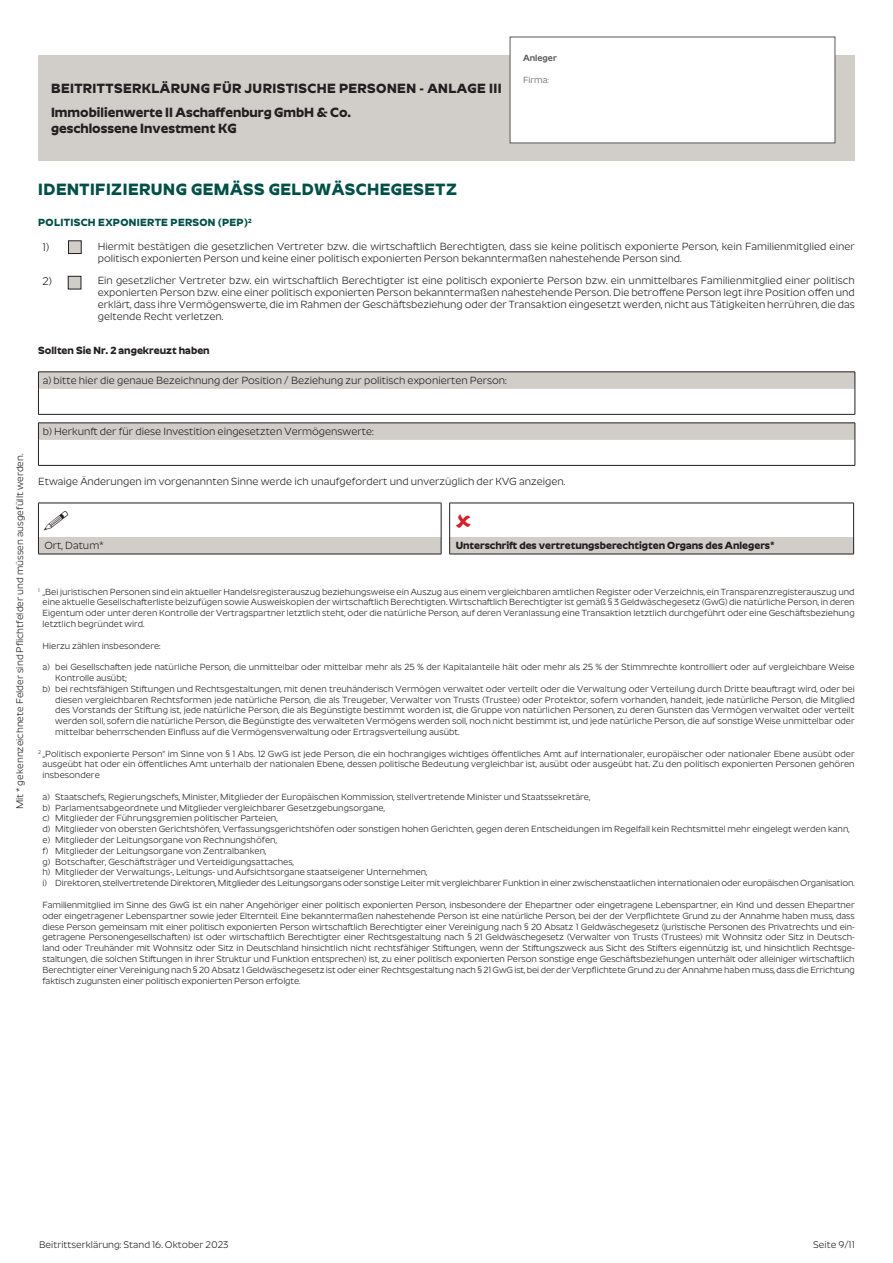
<style>
.page{position:relative;width:893px;height:1263px;background:#fff}
.page>*{position:absolute;margin:0;border:0;box-sizing:border-box;transform-origin:0 0}
.t1{font:700 16.5px "Roundo";letter-spacing:.03em;color:#005047}
.t2{font:700 13.5px/16.5px "Roundo";color:#231f20}
.t3{font:700 13.5px "Roundo";letter-spacing:.03em;color:#231f20}
.t4{font:11.25px "Roundo";color:#231f20}
.t5{font:10.5px/12px "Roundo";color:#231f20}
.t6{font:700 10.5px "Roundo";color:#231f20}
.t7{font:700 10.5px "Roundo";letter-spacing:.03em;color:#005047}
.t8{font:9.75px "Roundo";color:#231f20}
.t9{font:9px/10.8px "Roundo";color:#231f20;text-align:justify}
.t10{font:600 9px "Roundo";color:#57585a}
.t11{font:9px "Roundo";color:#57585a}
</style>
<div class="page">
<div style="left:38px;top:55px;width:817px;height:106px;background:#d1cdc9"></div>
<div style="left:68px;top:276px;width:13px;height:13px;background:#d1cdc9"></div>
<div style="left:68px;top:276px;width:13px;height:13px;border:1px solid #231f20"></div>
<svg style="left:38px;top:373px;width:817px;height:67px;fill:#d7d4d0"></svg>
<svg style="left:38px;top:373px;width:1px;height:41px"></svg>
<svg style="left:855px;top:372px;width:1px;height:42px"></svg>
<hr style="left:38px;top:414px;width:817px;height:1px;background:#231f20">
<svg style="left:38px;top:424px;width:1px;height:41px"></svg>
<svg style="left:855px;top:423px;width:1px;height:42px"></svg>
<hr style="left:38px;top:465px;width:817px;height:1px;background:#231f20">
<hr style="left:38px;top:372px;width:817px;height:1px;background:#231f20">
<hr style="left:38px;top:423px;width:817px;height:1px;background:#231f20">
<hr style="left:38px;top:503px;width:403px;height:1px;background:#231f20">
<hr style="left:38px;top:503px;width:1px;height:34px;background:#231f20">
<hr style="left:441px;top:503px;width:1px;height:34px;background:#231f20">
<hr style="left:449px;top:503px;width:405px;height:1px;background:#231f20">
<hr style="left:449px;top:503px;width:1px;height:34px;background:#231f20">
<hr style="left:853px;top:503px;width:1px;height:34px;background:#231f20">
<hr style="left:38px;top:554px;width:403px;height:1px;background:#231f20">
<svg style="left:38px;top:537px;width:816px;height:17px;background:#cbc7c3"></svg>
<hr style="left:449px;top:554px;width:405px;height:1px;background:#231f20">
<div style="left:68px;top:241px;width:13px;height:13px;background:#d1cdc9"></div>
<div style="left:68px;top:241px;width:13px;height:13px;border:1px solid #231f20"></div>
<div style="left:510px;top:37px;width:325px;height:106px;background:#fff"></div>
<p class="t3" style="left:51px;top:80px;width:452px">BEITRITTSERKLÄRUNG FÜR JURISTISCHE PERSONEN - ANLAGE III</p>
<p class="t2" style="left:51px;top:105px;width:302px">Immobilienwerte II Aschaffenburg GmbH &amp; Co. geschlossene Investment KG</p>
<p class="t10" style="left:523px;top:53px;width:35px">Anleger</p>
<p class="t11" style="left:523px;top:75px;width:27px">Firma:</p>
<p class="t1" style="left:38px;top:180px;width:420px">IDENTIFIZIERUNG GEMÄSS GELDWÄSCHEGESETZ</p>
<p class="t7" style="left:38px;top:217px;width:215px">POLITISCH EXPONIERTE PERSON (PEP)<sup>2</sup></p>
<p class="t4" style="left:43px;top:240px;width:8px">1)</p>
<p class="t5" style="left:98px;top:241px;width:758px">Hiermit bestätigen die gesetzlichen Vertreter bzw. die wirtschaftlich Berechtigten, dass sie keine politisch exponierte Person, kein Familienmitglied einer politisch exponierten Person und keine einer politisch exponierten Person bekanntermaßen nahestehende Person sind.</p>
<p class="t4" style="left:43px;top:274px;width:11px">2)</p>
<p class="t5" style="left:98px;top:275px;width:758px;text-align:justify">Ein gesetzlicher Vertreter bzw. ein wirtschaftlich Berechtigter ist eine politisch exponierte Person bzw. ein unmittelbares Familienmitglied einer politisch exponierten Person bzw. eine einer politisch exponierten Person bekanntermaßen nahestehende Person. Die betroffene Person legt ihre Position offen und erklärt, dass ihre Vermögenswerte, die im Rahmen der Geschäftsbeziehung oder der Transaktion eingesetzt werden, nicht aus Tätigkeiten herrühren, die das geltende Recht verletzen.</p>
<p class="t6" style="left:38px;top:344px;width:173px">Sollten Sie Nr. 2 angekreuzt haben</p>
<p class="t5" style="left:43px;top:375px;width:466px">a) bitte hier die genaue Bezeichnung der Position / Beziehung zur politisch exponierten Person:</p>
<p class="t8" style="left:14px;top:809px;width:357px;rotate:-90deg">Mit * gekennzeichnete Felder sind Pflichtfelder und müssen ausgefüllt werden.</p>
<p class="t5" style="left:43px;top:426px;width:332px">b) Herkunft der für diese Investition eingesetzten Vermögenswerte:</p>
<p class="t5" style="left:38px;top:476px;width:529px">Etwaige Änderungen im vorgenannten Sinne werde ich unaufgefordert und unverzüglich der KVG anzeigen.</p>
<p class="t5" style="left:44px;top:540px;width:61px">Ort, Datum*</p>
<p class="t6" style="left:456px;top:540px;width:320px">Unterschrift des vertretungsberechtigten Organs des Anlegers*</p>
<p class="t9" style="left:43px;top:587px;width:814px;text-indent:-4px"><sup>1</sup> „Bei juristischen Personen sind ein aktueller Handelsregisterauszug beziehungsweise ein Auszug aus einem vergleichbaren amtlichen Register oder Verzeichnis, ein Transparenzregisterauszug und eine aktuelle Gesellschafterliste beizufügen sowie Ausweiskopien der wirtschaftlich Berechtigten. Wirtschaftlich Berechtigter ist gemäß § 3 Geldwäschegesetz (GwG) die natürliche Person, in deren Eigentum oder unter deren Kontrolle der Vertragspartner letztlich steht, oder die natürliche Person, auf deren Veranlassung eine Transaktion letztlich durchgeführt oder eine Geschäftsbeziehung letztlich begründet wird.</p>
<p class="t9" style="left:43px;top:641px;width:120px">Hierzu zählen insbesondere:</p>
<p class="t9" style="left:55px;top:662px;width:801px;text-indent:-13px">a) bei Gesellschaften jede natürliche Person, die unmittelbar oder mittelbar mehr als 25 % der Kapitalanteile hält oder mehr als 25 % der Stimmrechte kontrolliert oder auf vergleichbare Weise<br>Kontrolle ausübt;</p>
<p class="t9" style="left:55px;top:684px;width:801px;text-indent:-13px">b) bei rechtsfähigen Stiftungen und Rechtsgestaltungen, mit denen treuhänderisch Vermögen verwaltet oder verteilt oder die Verwaltung oder Verteilung durch Dritte beauftragt wird, oder bei diesen vergleichbaren Rechtsformen jede natürliche Person, die als Treugeber, Verwalter von Trusts (Trustee) oder Protektor, sofern vorhanden, handelt, jede natürliche Person, die Mitglied des Vorstands der Stiftung ist, jede natürliche Person, die als Begünstigte bestimmt worden ist, die Gruppe von natürlichen Personen, zu deren Gunsten das Vermögen verwaltet oder verteilt werden soll, sofern die natürliche Person, die Begünstigte des verwalteten Vermögens werden soll, noch nicht bestimmt ist, und jede natürliche Person, die auf sonstige Weise unmittelbar oder mittelbar beherrschenden Einfluss auf die Vermögensverwaltung oder Ertragsverteilung ausübt.</p>
<p class="t9" style="left:43px;top:749px;width:814px;text-indent:-4px"><sup>2</sup> „Politisch exponierte Person“ im Sinne von § 1 Abs. 12 GwG ist jede Person, die ein hochrangiges wichtiges öffentliches Amt auf internationaler, europäischer oder nationaler Ebene ausübt oder ausgeübt hat oder ein öffentliches Amt unterhalb der nationalen Ebene, dessen politische Bedeutung vergleichbar ist, ausübt oder ausgeübt hat. Zu den politisch exponierten Personen gehören insbesondere</p>
<p class="t9" style="left:43px;top:792px;width:549px">a) Staatschefs, Regierungschefs, Minister, Mitglieder der Europäischen Kommission, stellvertretende Minister und Staatssekretäre,</p>
<p class="t9" style="left:43px;top:803px;width:344px">b) Parlamentsabgeordnete und Mitglieder vergleichbarer Gesetzgebungsorgane,</p>
<p class="t9" style="left:43px;top:814px;width:237px">c) Mitglieder der Führungsgremien politischer Parteien,</p>
<p class="t9" style="left:43px;top:824px;width:809px">d) Mitglieder von obersten Gerichtshöfen, Verfassungsgerichtshöfen oder sonstigen hohen Gerichten, gegen deren Entscheidungen im Regelfall kein Rechtsmittel mehr eingelegt werden kann,</p>
<p class="t9" style="left:43px;top:835px;width:236px">e) Mitglieder der Leitungsorgane von Rechnungshöfen,</p>
<p class="t9" style="left:43px;top:846px;width:225px">f) Mitglieder der Leitungsorgane von Zentralbanken,</p>
<p class="t9" style="left:43px;top:857px;width:253px">g) Botschafter, Geschäftsträger und Verteidigungsattaches,</p>
<p class="t9" style="left:43px;top:868px;width:387px">h) Mitglieder der Verwaltungs-, Leitungs- und Aufsichtsorgane staatseigener Unternehmen,</p>
<p class="t9" style="left:43px;top:878px;width:814px">i) Direktoren, stellvertretende Direktoren, Mitglieder des Leitungsorgans oder sonstige Leiter mit vergleichbarer Funktion in einer zwischenstaatlichen internationalen oder europäischen Organisation.</p>
<p class="t9" style="left:43px;top:900px;width:814px">Familienmitglied im Sinne des GwG ist ein naher Angehöriger einer politisch exponierten Person, insbesondere der Ehepartner oder eingetragene Lebenspartner, ein Kind und dessen Ehepartner oder eingetragener Lebenspartner sowie jeder Elternteil. Eine bekanntermaßen nahestehende Person ist eine natürliche Person, bei der der Verpflichtete Grund zu der Annahme haben muss, dass diese Person gemeinsam mit einer politisch exponierten Person wirtschaftlich Berechtigter einer Vereinigung nach § 20 Absatz 1 Geldwäschegesetz (juristische Personen des Privatrechts und ein&shy;getragene Personengesellschaften) ist oder wirtschaftlich Berechtigter einer Rechtsgestaltung nach § 21 Geldwäschegesetz (Verwalter von Trusts (Trustees) mit Wohnsitz oder Sitz in Deutsch&shy;land oder Treuhänder mit Wohnsitz oder Sitz in Deutschland hinsichtlich nicht rechtsfähiger Stiftungen, wenn der Stiftungszweck aus Sicht des Stifters eigennützig ist, und hinsichtlich Rechtsge&shy;staltungen, die solchen Stiftungen in ihrer Struktur und Funktion entsprechen) ist, zu einer politisch exponierten Person sonstige enge Geschäftsbeziehungen unterhält oder alleiniger wirtschaftlich Berechtigter einer Vereinigung nach § 20 Absatz 1 Geldwäschegesetz ist oder einer Rechtsgestaltung nach § 21 GwG ist, bei der der Verpflichtete Grund zu der Annahme haben muss, dass die Errichtung faktisch zugunsten einer politisch exponierten Person erfolgte.</p>
<p class="t8" style="left:39px;top:1239px;width:191px">Beitrittserklärung: Stand 16. Oktober 2023</p>
<p class="t8" style="left:813px;top:1239px;width:43px">Seite 9/11</p>
</div>
